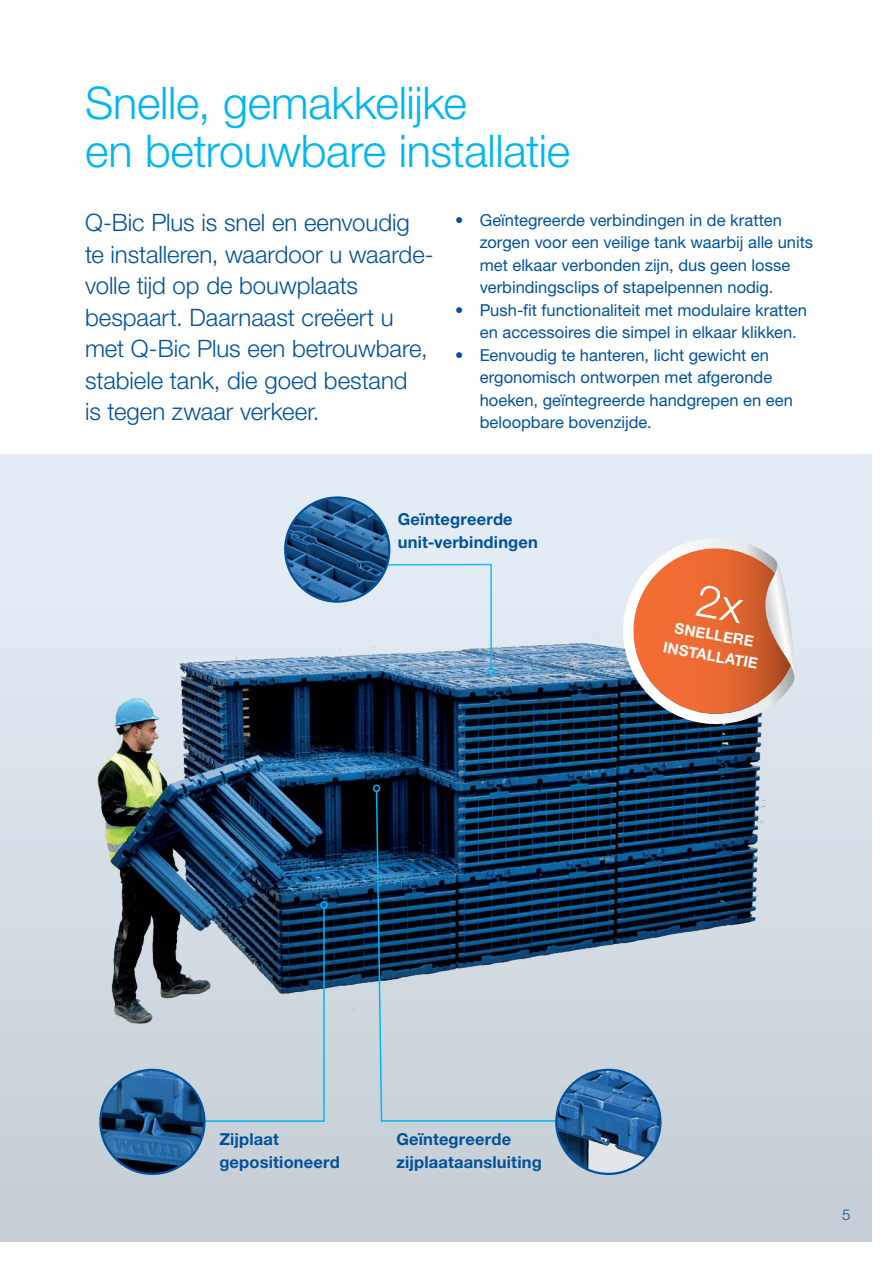
<style>
.page{position:relative;width:893px;height:1263px;background:#fff}
.page>*{position:absolute;margin:0;border:0;box-sizing:border-box;transform-origin:0 0}
._1_Head_30_32_Light{font:300 45px/48px "Helvetica Neue";letter-spacing:-.01em;color:#00b6f0}
._2_Subhead_18_23_Lig{font:300 24px/31.5px "Helvetica Neue";color:#01529b}
._3_Body_11_15_Regula{font:16.5px/22.5px "Helvetica Neue";color:#01529b}
._3_Body_11_15_Regula-2{font:700 16.5px/22.5px "Helvetica Neue";letter-spacing:.01em;color:#01529b}
.t1{font:700 15px/21px "Helvetica Neue";color:#fff;text-align:center}
.t2{font:300 15px "Helvetica Neue";color:#01529b}
</style>
<div class="page">
<div style="left:0;top:455px;width:872px;height:787px;background:#e3ecf4"></div>
<div style="left:0;top:581px;width:872px;height:661px;background:linear-gradient(to bottom,#e2ecf4,#c4ccd3)"></div>
<img style="left:94px;top:619px;width:672px;height:409px">
<svg style="left:321px;top:563px;width:172px;height:107px"></svg>
<div style="left:487px;top:668px;width:8px;height:7px;border:2px solid #00b6f0;border-radius:50%"></div>
<svg style="left:174px;top:906px;width:151px;height:216px;background:#97a7b4"></svg>
<div style="left:320px;top:901px;width:8px;height:8px;border:2px solid #00b6f0;border-radius:50%"></div>
<img style="left:285px;top:497px;width:104px;height:105px;border-radius:52px">
<div style="left:284px;top:496px;width:106px;height:107px;border:2px solid #01529b;border-radius:50%"></div>
<img style="left:100px;top:1070px;width:104px;height:104px;border-radius:52px">
<div style="left:99px;top:1069px;width:107px;height:106px;border:2px solid #01529b;border-radius:50%"></div>
<svg style="left:375px;top:790px;width:183px;height:332px;background:#627a8f"></svg>
<div style="left:373px;top:784px;width:7px;height:8px;border:2px solid #00b6f0;border-radius:50%"></div>
<img style="left:556px;top:1070px;width:104px;height:104px;border-radius:52px">
<div style="left:555px;top:1069px;width:106px;height:106px;border:2px solid #01529b;border-radius:50%"></div>
<svg style="left:612px;top:539px;width:185px;height:189px"></svg>
<p class="_1_Head_30_32_Light" style="left:85px;top:78px;width:486px">Snelle, gemakkelijke<br>en betrouwbare installatie</p>
<p class="_2_Subhead_18_23_Lig" style="left:85px;top:207px;width:347px">Q-Bic Plus is snel en eenvoudig te installeren, waardoor u waarde&shy;volle tijd op de bouwplaats bespaart. Daarnaast creëert u met Q-Bic Plus een betrouwbare, stabiele tank, die goed bestand<br>is tegen zwaar verkeer.</p>
<p class="_3_Body_11_15_Regula" style="left:480px;top:208px;width:335px;text-indent:-25px">• Geïntegreerde verbindingen in de kratten zorgen voor een veilige tank waarbij alle units met elkaar verbonden zijn, dus geen losse verbindingsclips of stapelpennen nodig.</p>
<p class="_3_Body_11_15_Regula" style="left:480px;top:298px;width:329px;text-indent:-25px">• Push-fit functionaliteit met modulaire kratten en accessoires die simpel in elkaar klikken.</p>
<p class="_3_Body_11_15_Regula" style="left:480px;top:343px;width:315px;text-indent:-25px">• Eenvoudig te hanteren, licht gewicht en ergonomisch ontworpen met afgeronde hoeken, geïntegreerde handgrepen en een beloopbare bovenzijde.</p>
<p class="_3_Body_11_15_Regula-2" style="left:398px;top:508px;width:142px">Geïntegreerde unit-verbindingen</p>
<p class="t1" style="left:669px;top:616px;width:97px;rotate:10deg">SNELLERE<br>INSTALLATIE</p>
<p class="_3_Body_11_15_Regula-2" style="left:219px;top:1127px;width:122px">Zijplaat gepositioneerd</p>
<p class="_3_Body_11_15_Regula-2" style="left:396px;top:1127px;width:147px">Geïntegreerde zijplaataansluiting</p>
<p class="t2" style="left:842px;top:1206px;width:10px">5</p>
</div>
